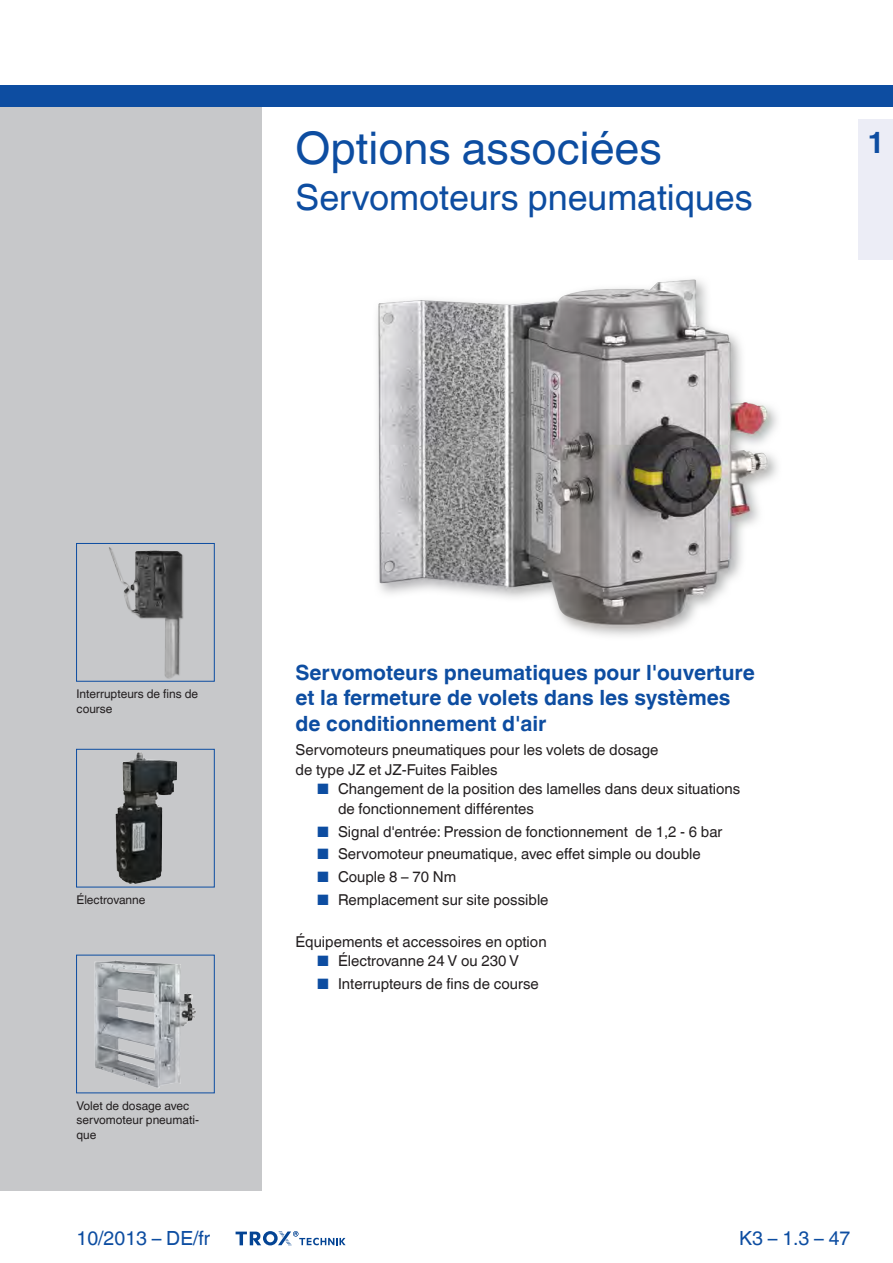
<style>
.page{position:relative;width:893px;height:1263px;background:#fff}
.page>*{position:absolute;margin:0;border:0;box-sizing:border-box;transform-origin:0 0}
.t1{font:45px "TROX Helvetica";color:#0d4da1}
.t2{font:36px "TROX Helvetica";color:#0d4da1}
.t3{font:700 30px "TROX Helvetica";color:#0d4da1}
.t4{font:700 21px/25.5px "TROX Helvetica";color:#0d4da1}
.t5{font:19.5px "TROX Helvetica";color:#0d4da1}
.t6{font:15px/19.5px "TROX Helvetica";color:#231f20}
.t7{font:12px/14.4px "TROX Helvetica";color:#231f20}
.s1{color:#0d4da1}
</style>
<div class="page">
<div style="left:0;top:106px;width:261px;height:1084px;background:#c7c8ca"></div>
<div style="left:0;top:85px;width:893px;height:21px;background:#0d4da1"></div>
<div style="left:76px;top:749px;width:139px;height:138px;border:1px solid #0d4da1"></div>
<img style="left:77px;top:750px;width:137px;height:137px">
<div style="left:76px;top:955px;width:139px;height:138px;border:1px solid #0d4da1"></div>
<img style="left:77px;top:955px;width:137px;height:137px">
<div style="left:76px;top:543px;width:139px;height:139px;border:1px solid #0d4da1"></div>
<img style="left:106px;top:544px;width:79px;height:137px">
<img style="left:377px;top:279px;width:400px;height:357px">
<div style="left:859px;top:119px;width:34px;height:140px;background:#ecedf6"></div>
<svg style="left:236px;top:1231px;width:110px;height:15px"></svg>
<h1 class="t1" style="left:296px;top:122px;width:368px">Options associées</h1>
<h2 class="t2" style="left:296px;top:176px;width:459px">Servomoteurs pneumatiques</h2>
<h3 class="t3" style="left:867px;top:125px;width:19px">1</h3>
<p class="t7" style="left:77px;top:687px;width:123px">Interrupteurs de fins de course</p>
<p class="t7" style="left:77px;top:893px;width:71px">Électrovanne</p>
<p class="t7" style="left:77px;top:1099px;width:123px">Volet de dosage avec servomoteur pneumati&shy;que</p>
<h3 class="t4" style="left:296px;top:660px;width:461px">Servomoteurs pneumatiques pour l'ouverture et la fermeture de volets dans les systèmes de conditionnement d'air</h3>
<p class="t6" style="left:296px;top:740px;width:365px">Servomoteurs pneumatiques pour les volets de dosage de type JZ et JZ-Fuites Faibles</p>
<p class="t6" style="left:338px;top:779px;width:404px;text-indent:-21px"><span class="s1">■</span> Changement de la position des lamelles dans deux situations de fonctionnement différentes</p>
<p class="t6" style="left:317px;top:822px;width:407px"><span class="s1">■</span> Signal d'entrée: Pression de fonctionnement de 1,2 - 6 bar</p>
<p class="t6" style="left:317px;top:844px;width:385px"><span class="s1">■</span> Servomoteur pneumatique, avec effet simple ou double</p>
<p class="t6" style="left:317px;top:867px;width:141px"><span class="s1">■</span> Couple 8 – 70 Nm</p>
<p class="t6" style="left:317px;top:890px;width:233px"><span class="s1">■</span> Remplacement sur site possible</p>
<p class="t6" style="left:296px;top:932px;width:253px">Équipements et accessoires en option</p>
<p class="t6" style="left:317px;top:951px;width:204px"><span class="s1">■</span> Électrovanne 24 V ou 230 V</p>
<p class="t6" style="left:317px;top:974px;width:224px"><span class="s1">■</span> Interrupteurs de fins de course</p>
<h3 class="t5" style="left:77px;top:1227px;width:135px">10/2013 – DE/fr</h3>
<h3 class="t5" style="left:739px;top:1227px;width:113px">K3 – 1.3 – 47</h3>
</div>
